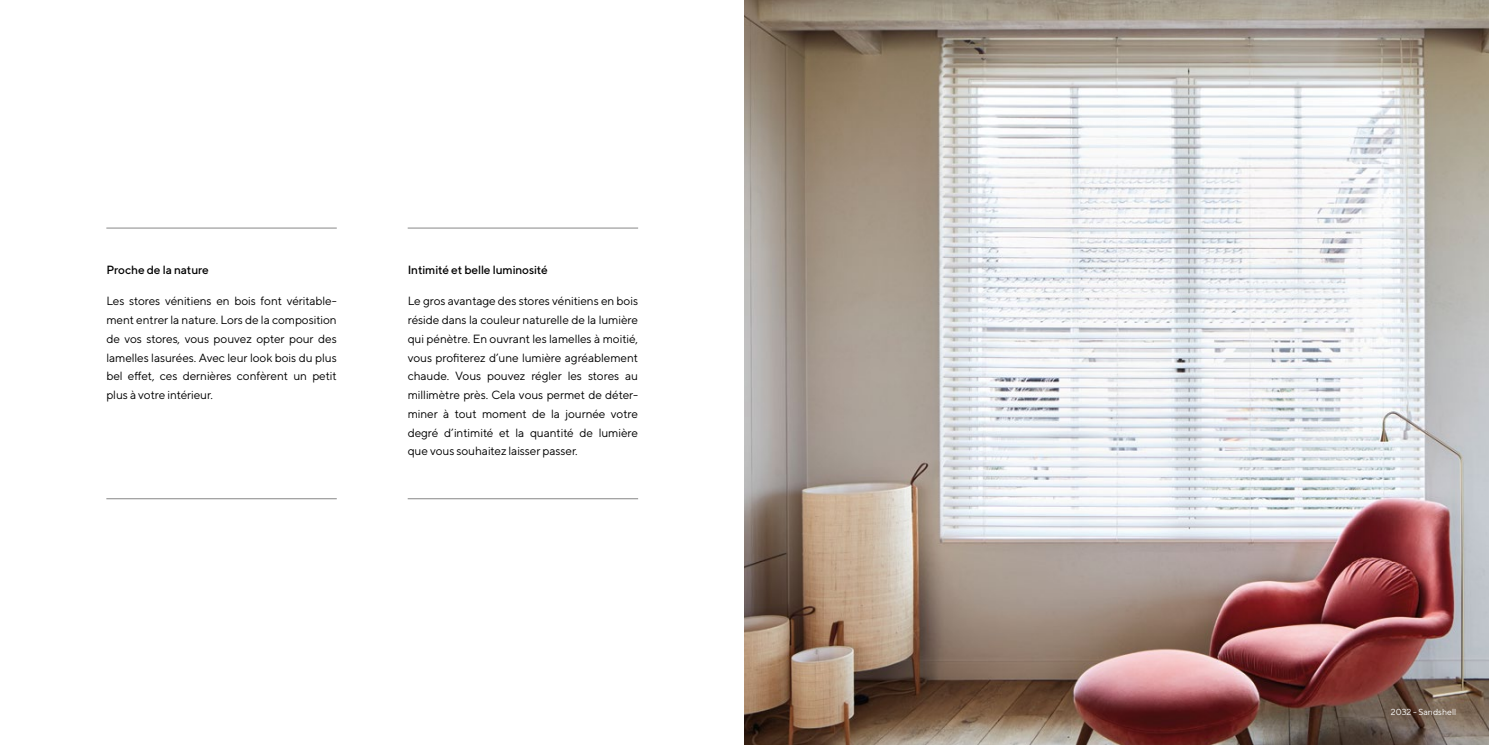
<style>
.page{position:relative;width:1489px;height:745px;background:#fff}
.page>*{position:absolute;margin:0;border:0;box-sizing:border-box;transform-origin:0 0}
.t1{font:11.88px/18.8px "TT Norms";letter-spacing:-.01em;color:#000;text-align:justify}
.t2{font:500 11.88px "TT Norms";letter-spacing:-.01em;color:#000}
.t3{font:8.75px "TT Norms";color:#fff}
</style>
<div class="page">
<img style="left:744px;top:0;width:744px;height:744px">
<hr style="left:106px;top:227px;width:231px;height:1px;background:#878787">
<hr style="left:106px;top:498px;width:231px;height:1px;background:#878787">
<hr style="left:407px;top:227px;width:231px;height:1px;background:#878787">
<hr style="left:407px;top:498px;width:231px;height:1px;background:#878787">
<p class="t2" style="left:106px;top:262px;width:104px">Proche de la nature</p>
<p class="t1" style="left:106px;top:291px;width:232px">Les stores vénitiens en bois font véritable&shy;ment entrer la nature. Lors de la composition de vos stores, vous pouvez opter pour des lamelles lasurées. Avec leur look bois du plus bel effet, ces dernières confèrent un petit plus à votre intérieur.</p>
<p class="t2" style="left:407px;top:262px;width:142px">Intimité et belle luminosité</p>
<p class="t1" style="left:407px;top:291px;width:232px">Le gros avantage des stores vénitiens en bois réside dans la couleur naturelle de la lumière qui pénètre. En ouvrant les lamelles à moitié, vous profiterez d’une lumière agréablement chaude. Vous pouvez régler les stores au millimètre près. Cela vous permet de déter&shy;miner à tout moment de la journée votre degré d’intimité et la quantité de lumière que vous souhaitez laisser passer.</p>
<p class="t3" style="left:1390px;top:706px;width:67px">2032 - Sandshell</p>
</div>
